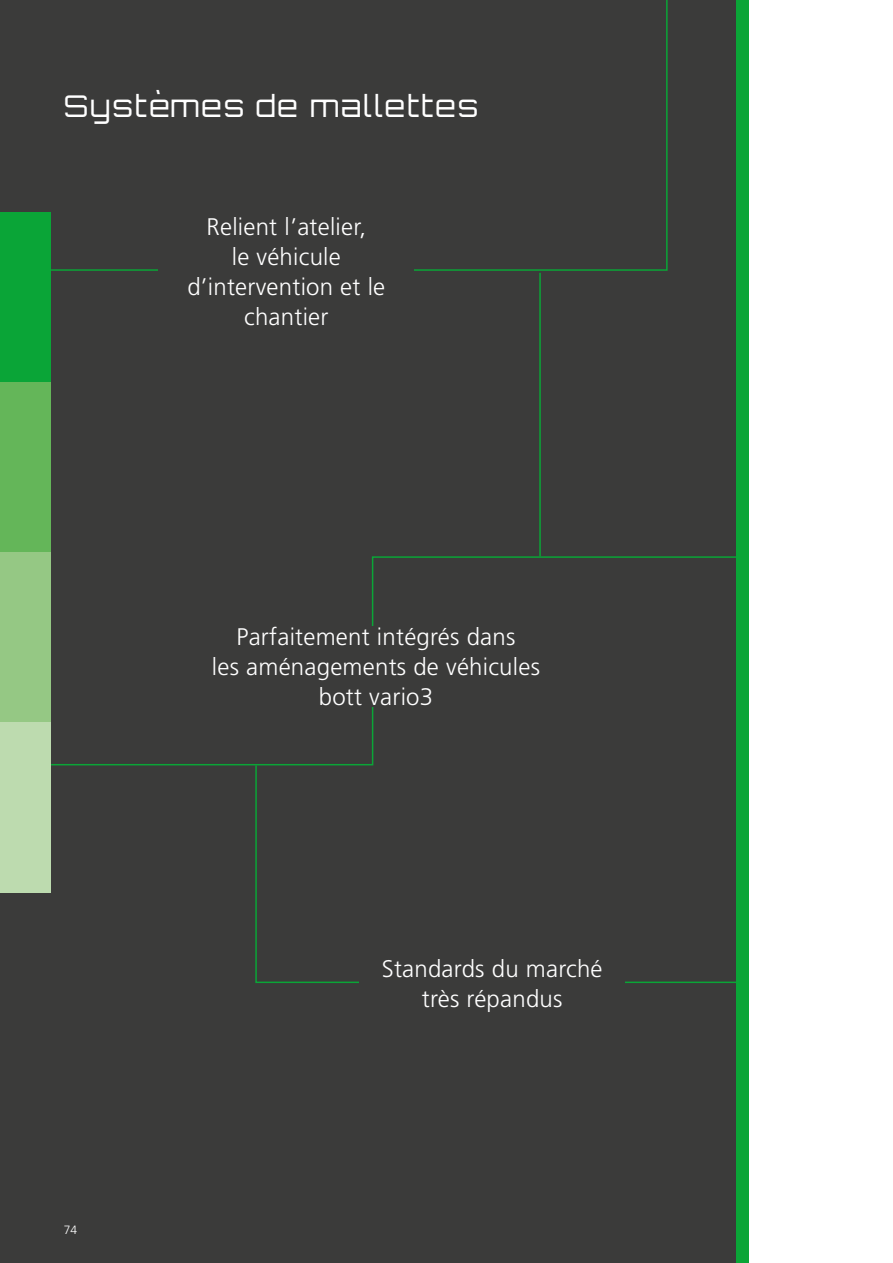
<style>
.page{position:relative;width:893px;height:1263px;background:#fff}
.page>*{position:absolute;margin:0;border:0;box-sizing:border-box;transform-origin:0 0}
.t1{font:300 30px "Orbitron";letter-spacing:.06em;color:#fff}
.t2{font:300 24px/30px "Frutiger LT Pro";letter-spacing:.01em;color:#fff;text-align:center}
.t3{font:300 12px "Frutiger LT Pro";color:#fff}
</style>
<div class="page">
<div style="left:0;top:0;width:736px;height:1263px;background:#3b3b3a"></div>
<div style="left:736px;top:0;width:12px;height:1263px;background:#0aa537"></div>
<div style="left:0;top:213px;width:51px;height:170px;background:#0aa537"></div>
<div style="left:0;top:383px;width:51px;height:170px;background:#64b659"></div>
<div style="left:0;top:553px;width:51px;height:170px;background:#95c884"></div>
<div style="left:0;top:723px;width:51px;height:170px;background:#bddbaf"></div>
<hr style="left:539px;top:273px;width:2px;height:283px;background:#0aa537">
<svg style="left:50px;top:0;width:618px;height:271px"></svg>
<svg style="left:50px;top:556px;width:699px;height:210px"></svg>
<svg style="left:255px;top:764px;width:488px;height:219px"></svg>
<div style="left:197px;top:626px;width:358px;height:81px;background:#3b3b3a"></div>
<div style="left:159px;top:215px;width:255px;height:111px;background:#3b3b3a"></div>
<div style="left:359px;top:949px;width:266px;height:68px;background:#3b3b3a"></div>
<p class="t1" style="left:64px;top:87px;width:416px">Systèmes de mallettes</p>
<p class="t2" style="left:187px;top:212px;width:199px">Relient l’atelier,<br>le véhicule d’intervention et le chantier</p>
<p class="t2" style="left:212px;top:622px;width:330px">Parfaitement intégrés dans<br>les aménagements de véhicules bott vario3</p>
<p class="t3" style="left:64px;top:1222px;width:15px">74</p>
<p class="t2" style="left:382px;top:954px;width:222px">Standards du marché très répandus</p>
</div>
